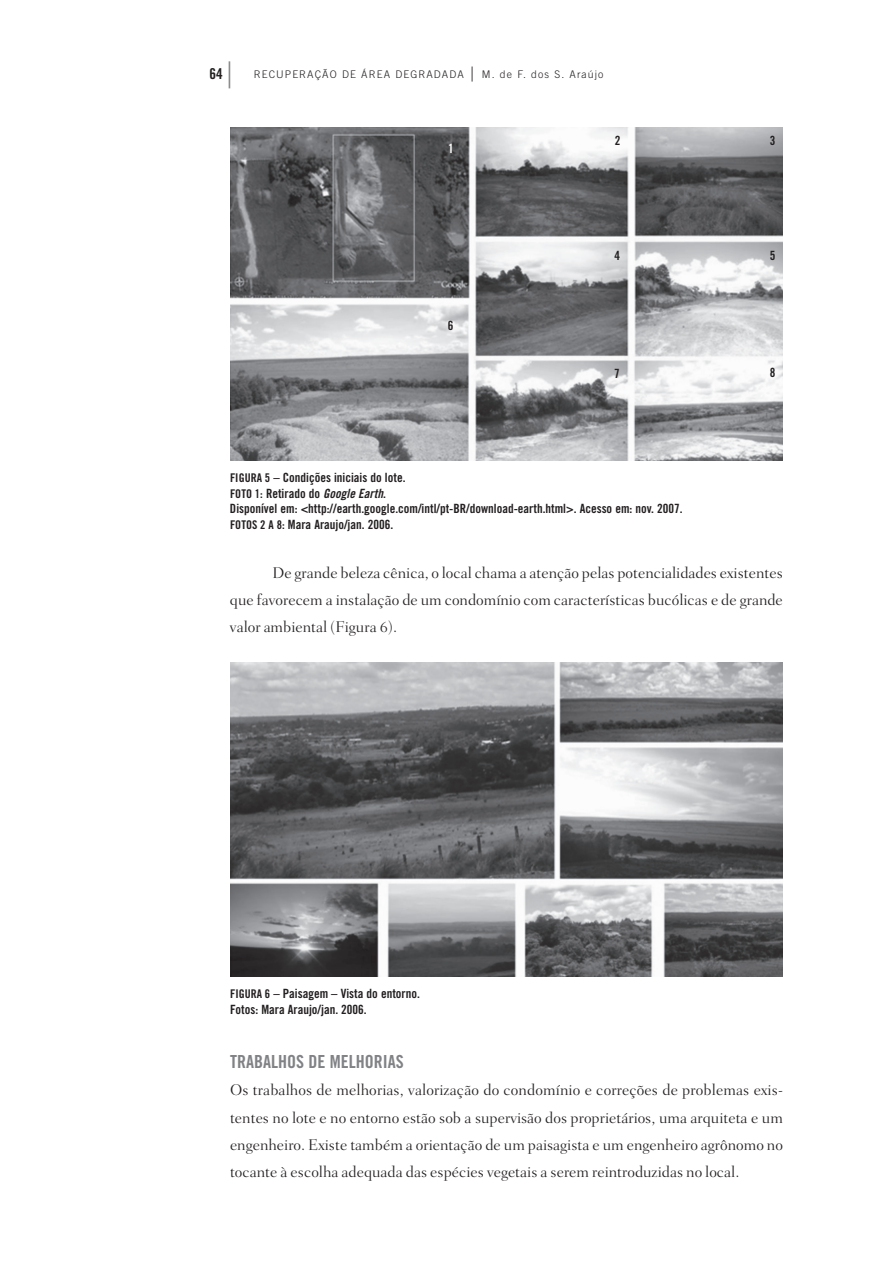
<style>
.page{position:relative;width:892px;height:1262px;background:#fff}
.page>*{position:absolute;margin:0;border:0;box-sizing:border-box;transform-origin:0 0}
.t1{font:18px "Trade Gothic Bold Cond Twenty";color:#808285}
.t2{font:300 15.75px/27.3px "Fairfield LH";color:#231f20;text-align:justify}
.t3{font:15px "Trade Gothic Bold Cond Twenty";color:#231f20}
.t4{font:12.75px/15.8px "Trade Gothic Bold Cond Twenty";color:#231f20}
.t5{font:12.75px "Trade Gothic Bold Cond Twenty";color:#fff}
.t6{font:12px "Trade Gothic Bold Cond Twenty";color:#231f20}
.t7{font:300 10.5px "Trade Gothic";letter-spacing:.1em;color:#231f20}
.s1{font-family:"Apple Garamond";font-weight:300;font-size:27px;color:#808285}
.s2{font-family:"Apple Garamond";font-size:15px}
.s3{font-size:12px}
.s4{font-family:"Trade Gothic Bold Cond Twenty Obl"}
</style>
<div class="page">
<img style="left:230px;top:128px;width:553px;height:332px">
<img style="left:230px;top:663px;width:553px;height:313px">
<p class="t3" style="left:209px;top:64px;width:28px">64<span class="s1">|</span></p>
<p class="t7" style="left:254px;top:68px;width:16px">RECU</p>
<p class="t7" style="left:285px;top:68px;width:16px">PERA</p>
<p class="t7" style="left:315px;top:68px;width:62px">ÇÃO DE ÁREA</p>
<p class="t7" style="left:395px;top:68px;width:32px">DEGRADADA</p>
<p class="t7" style="left:468px;top:68px;width:136px"><span class="s2">|</span> M. DE F. DOS S. ARAÚJO</p>
<p class="t5" style="left:448px;top:140px;width:7px">1</p>
<p class="t4" style="left:615px;top:132px;width:7px">2</p>
<p class="t4" style="left:770px;top:132px;width:7px">3</p>
<p class="t4" style="left:448px;top:318px;width:7px">6</p>
<p class="t4" style="left:614px;top:247px;width:7px">4</p>
<p class="t4" style="left:614px;top:366px;width:7px">7</p>
<p class="t4" style="left:770px;top:247px;width:7px">5</p>
<p class="t4" style="left:770px;top:365px;width:7px">8</p>
<p class="t4" style="left:230px;top:469px;width:454px;text-indent:35px"><span class="s3">5</span> – Condições iniciais do lote.<br><span class="s3">Foto 1:</span> Retirado do <span class="s4">Google Earth</span>.<br>Disponível em: &lt;http://earth.google.com/intl/pt‑BR/download‑earth.html&gt;. Acesso em: nov. 2007.</p>
<p class="t6" style="left:230px;top:517px;width:12px">Fotos</p>
<p class="t4" style="left:260px;top:517px;width:134px"><span class="s3">2 a 8:</span> Mara Araujo/jan. 2006.</p>
<p class="t6" style="left:230px;top:470px;width:12px">Figura</p>
<p class="t2" style="left:230px;top:559px;width:554px;text-indent:43px">De grande beleza cênica, o local chama a atenção pelas potencialidades existentes que favorecem a instalação de um condomínio com características bucólicas e de grande valor ambiental (Figura 6).</p>
<p class="t4" style="left:230px;top:985px;width:191px;text-indent:35px"><span class="s3">6</span> – Paisagem – Vista do entorno.<br>Fotos: Mara Araujo/jan. 2006.</p>
<p class="t6" style="left:230px;top:986px;width:12px">Figura</p>
<p class="t1" style="left:230px;top:1051px;width:175px">TRABALHOS DE MELHORIAS</p>
<p class="t2" style="left:230px;top:1076px;width:554px">Os trabalhos de melhorias, valorização do condomínio e correções de problemas exis‑ tentes no lote e no entorno estão sob a supervisão dos proprietários, uma arquiteta e um engenheiro. Existe também a orientação de um paisagista e um engenheiro agrônomo no tocante à escolha adequada das espécies vegetais a serem reintroduzidas no local.</p>
</div>
